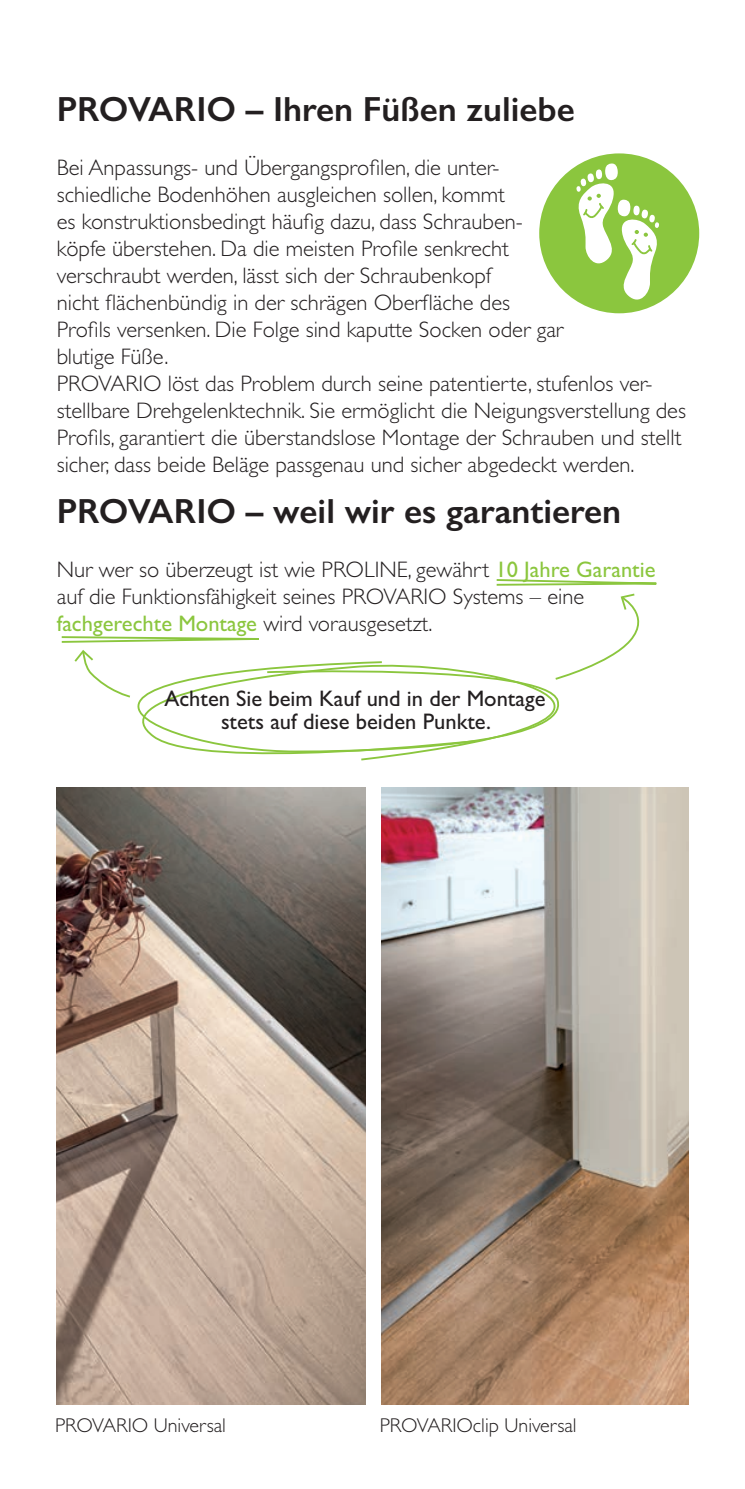
<style>
.page{position:relative;width:745px;height:1489px;background:#fff}
.page>*{position:absolute;margin:0;border:0;box-sizing:border-box;transform-origin:0 0}
.t1{font:600 35px "Gill Sans";color:#231f20}
.t2{font:300 22.5px/27px "Gill Sans";color:#231f20}
.t3{font:22.5px/22.5px "Gill Sans";color:#231f20;text-align:center}
.t4{font:300 20px "Gill Sans";color:#231f20}
.s1{font-weight:400;color:#8bc63e}
</style>
<div class="page">
<svg style="left:612px;top:593px;width:28px;height:61px"></svg>
<img style="left:57px;top:787px;width:308px;height:617px">
<img style="left:381px;top:787px;width:306px;height:617px">
<div style="left:539px;top:153px;width:159px;height:160px;background:#8bc63e;border-radius:50%"></div>
<div style="left:604px;top:163px;width:13px;height:18px;background:#fff;border-radius:50%"></div>
<svg style="left:595px;top:169px;width:6px;height:10px"></svg>
<div style="left:587px;top:173px;width:6px;height:10px;background:#fff;border-radius:50%"></div>
<svg style="left:574px;top:180px;width:86px;height:126px"></svg>
<svg style="left:137px;top:654px;width:479px;height:107px"></svg>
<svg style="left:496px;top:579px;width:161px;height:7px"></svg>
<svg style="left:61px;top:636px;width:200px;height:62px"></svg>
<h1 class="t1" style="left:57px;top:88px;width:519px">PROVARIO – Ihren Füßen zuliebe</h1>
<p class="t2" style="left:57px;top:153px;width:630px">Bei Anpassungs- und Übergangsprofilen, die unter-<br>schiedliche Bodenhöhen ausgleichen sollen, kommt<br>es konstruktionsbedingt häufig dazu, dass Schrauben-<br>köpfe überstehen. Da die meisten Profile senkrecht<br>verschraubt werden, lässt sich der Schraubenkopf<br>nicht flächenbündig in der schrägen Oberfläche des<br>Profils versenken. Die Folge sind kaputte Socken oder gar<br>blutige Füße.<br>PROVARIO löst das Problem durch seine patentierte, stufenlos ver&shy;stellbare Drehgelenktechnik. Sie ermöglicht die Neigungsverstellung des Profils, garantiert die überstandslose Montage der Schrauben und stellt sicher, dass beide Beläge passgenau und sicher abgedeckt werden.</p>
<h1 class="t1" style="left:57px;top:490px;width:565px">PROVARIO – weil wir es garantieren</h1>
<p class="t2" style="left:57px;top:555px;width:600px">Nur wer so überzeugt ist wie PROLINE, gewährt <span class="s1">10 Jahre Garantie </span>auf die Funktionsfähigkeit seines PROVARIO Systems – eine <span class="s1">fachgerechte Montage</span> wird vorausgesetzt.</p>
<p class="t3" style="left:164px;top:687px;width:382px">Achten Sie beim Kauf und in der Montage stets auf diese beiden Punkte.</p>
<p class="t4" style="left:55px;top:1409px;width:172px">PROVARIO Universal</p>
<p class="t4" style="left:379px;top:1409px;width:198px">PROVARIOclip Universal</p>
</div>
